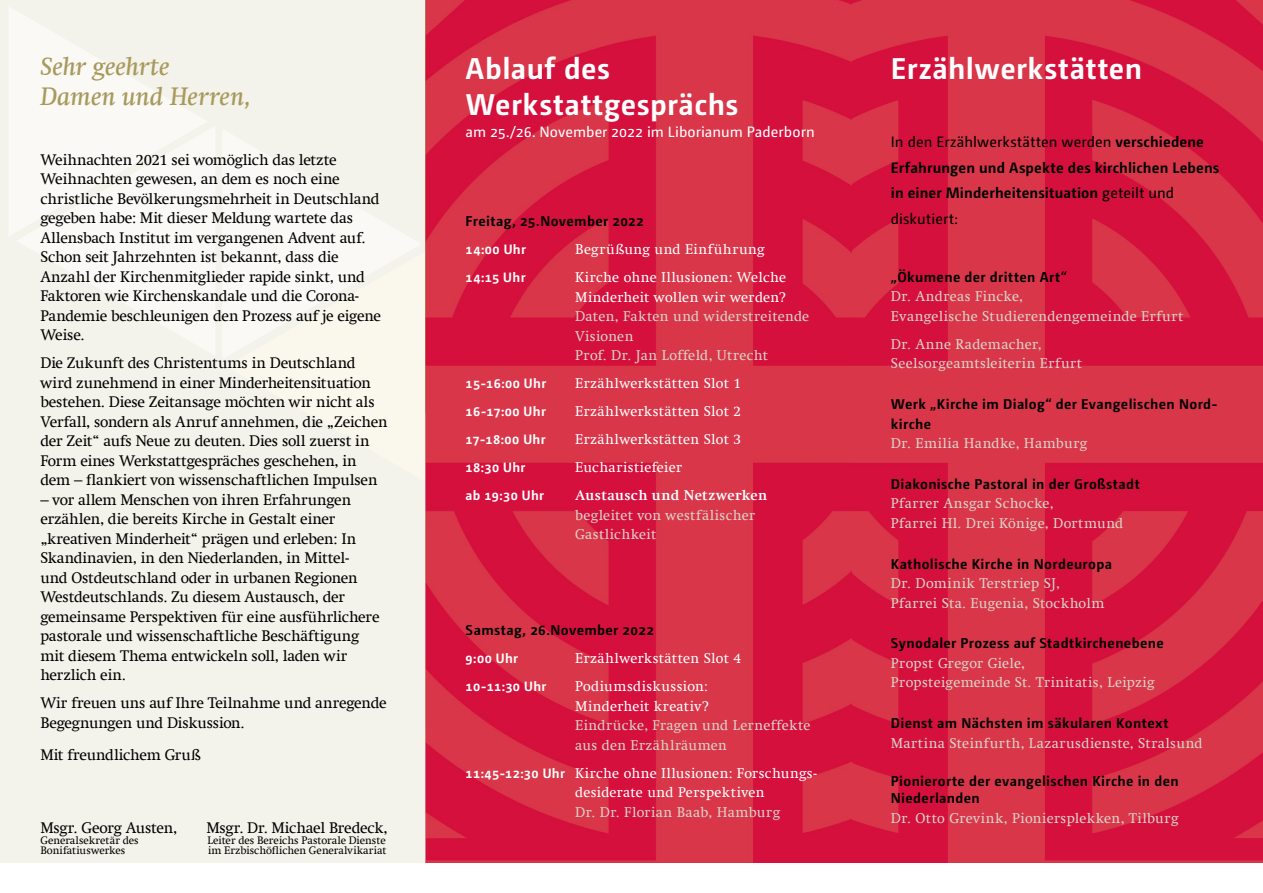
<style>
.page{position:relative;width:1263px;height:893px;background:#fff}
.page>*{position:absolute;margin:0;border:0;box-sizing:border-box;transform-origin:0 0}
.t1{font:700 30px/36px "Camingo Dos Pro";letter-spacing:.02em;color:#fff}
.t2{font:italic 500 25.5px/30.6px "Swift Com";letter-spacing:-.005em;color:#a89a5d}
.t3{font:15.45px/19.5px "Swift Com";letter-spacing:-.015em;color:#000}
.t4{font:700 15px/25.5px "Camingo Dos Pro";letter-spacing:.01em;color:#000}
.t5{font:15px "Camingo Dos Pro";letter-spacing:.005em;color:#fff}
.t6{font:14.25px/19.5px "Swift Com";letter-spacing:.025em;color:#d9d3c9}
.t7{font:700 14.25px/19.5px "Camingo Dos Pro";letter-spacing:.025em;color:#000}
.t8{font:14.25px/19.5px "Swift Com";letter-spacing:.025em;color:#fff}
.t9{font:700 14.25px "Swift Com";letter-spacing:.025em;color:#fff}
.t10{font:700 13.5px "Camingo Dos Pro";letter-spacing:.03em;color:#fff}
.t11{font:10.95px "Swift Com";color:#000}
.s1{font-family:"Camingo Dos Pro";font-weight:700;font-size:13.5px}
.s2{font-weight:400}
</style>
<div class="page">
<div style="left:0;top:0;width:1263px;height:863px;background:#f4f3eb"></div>
<img style="left:425px;top:0;width:838px;height:862px">
<svg style="left:434px;top:255px;width:199px;height:231px;background:#d61d41"></svg>
<svg style="left:647px;top:378px;width:200px;height:230px;background:#d82f46"></svg>
<svg style="left:651px;top:501px;width:199px;height:230px;background:#d72744"></svg>
<svg style="left:441px;top:375px;width:200px;height:230px;background:#d72543"></svg>
<h2 class="t2" style="left:40px;top:51px;width:212px">Sehr geehrte<br>Damen und Herren,</h2>
<p class="t3" style="left:40px;top:150px;width:342px">Weihnachten 2021 sei womöglich das letzte Weihnachten gewesen, an dem es noch eine christliche Bevölkerungsmehrheit in Deutschland gegeben habe: Mit dieser Meldung wartete das Allensbach Institut im vergangenen Advent auf.<br>Schon seit Jahrzehnten ist bekannt, dass die Anzahl der Kirchenmitglieder rapide sinkt, und Faktoren wie Kirchenskandale und die Corona-Pandemie beschleunigen den Prozess auf je eigene Weise.</p>
<p class="t3" style="left:40px;top:353px;width:349px">Die Zukunft des Christentums in Deutschland wird zunehmend in einer Minderheitensituation bestehen. Diese Zeitansage möchten wir nicht als Verfall, sondern als Anruf annehmen, die „Zeichen der Zeit“ aufs Neue zu deuten. Dies soll zuerst in Form eines Werkstattgespräches geschehen, in dem – flankiert von wissenschaftlichen Impulsen</p>
<p class="t3" style="left:40px;top:490px;width:341px">– vor allem Menschen von ihren Erfahrungen erzählen, die bereits Kirche in Gestalt einer „kreativen Minderheit“ prägen und erleben: In Skandinavien, in den Niederlanden, in Mittel&shy;und Ostdeutschland oder in urbanen Regionen Westdeutschlands. Zu diesem Austausch, der gemeinsame Perspektiven für eine ausführlichere pastorale und wissenschaftliche Beschäftigung mit diesem Thema entwickeln soll, laden wir herzlich ein.</p>
<p class="t3" style="left:40px;top:693px;width:348px">Wir freuen uns auf Ihre Teilnahme und anregende<br>Begegnungen und Diskussion.</p>
<p class="t3" style="left:40px;top:745px;width:162px">Mit freundlichem Gruß</p>
<p class="t3" style="left:40px;top:818px;width:138px">Msgr. Georg Austen,</p>
<p class="t3" style="left:206px;top:818px;width:183px">Msgr. Dr. Michael Bredeck,</p>
<p class="t11" style="left:40px;top:834px;width:100px">Generalsekretär des</p>
<p class="t11" style="left:207px;top:834px;width:180px">Leiter des Bereichs Pastorale Dienste</p>
<p class="t11" style="left:40px;top:844px;width:86px">Bonifatiuswerkes</p>
<p class="t11" style="left:208px;top:844px;width:180px">im Erzbischöflichen Generalvikariat</p>
<h1 class="t1" style="left:466px;top:50px;width:274px">Ablauf des<br>Werkstattgesprächs</h1>
<p class="t5" style="left:466px;top:123px;width:351px">am 25./26. November 2022 im Liborianum Paderborn</p>
<p class="t7" style="left:466px;top:211px;width:180px">Freitag, 25.November 2022</p>
<p class="t10" style="left:466px;top:241px;width:62px">14:00 Uhr</p>
<p class="t8" style="left:575px;top:240px;width:191px">Begrüßung und Einführung</p>
<p class="t10" style="left:466px;top:269px;width:61px">14:15 Uhr</p>
<p class="t8" style="left:575px;top:268px;width:212px">Kirche ohne Illusionen: Welche<br>Minderheit wollen wir werden?</p>
<p class="t6" style="left:575px;top:307px;width:236px">Daten, Fakten und widerstreitende<br>Visionen<br>Prof. Dr. Jan Loffeld, Utrecht</p>
<p class="t10" style="left:466px;top:375px;width:82px">15-16:00 Uhr</p>
<p class="t8" style="left:575px;top:374px;width:167px">Erzählwerkstätten Slot 1</p>
<p class="t10" style="left:466px;top:403px;width:82px">16-17:00 Uhr</p>
<p class="t8" style="left:575px;top:402px;width:167px">Erzählwerkstätten Slot 2</p>
<p class="t10" style="left:466px;top:431px;width:81px">17-18:00 Uhr</p>
<p class="t8" style="left:575px;top:430px;width:167px">Erzählwerkstätten Slot 3</p>
<p class="t10" style="left:466px;top:459px;width:61px">18:30 Uhr</p>
<p class="t8" style="left:575px;top:458px;width:109px">Eucharistiefeier</p>
<p class="t10" style="left:466px;top:487px;width:80px">ab 19:30 Uhr</p>
<p class="t9" style="left:575px;top:487px;width:193px">Austausch und Netzwerken</p>
<p class="t6" style="left:575px;top:505px;width:182px">begleitet von westfälischer<br>Gastlichkeit</p>
<p class="t7" style="left:466px;top:620px;width:190px">Samstag, 26.November 2022</p>
<p class="t10" style="left:466px;top:651px;width:54px">9:00 Uhr</p>
<p class="t8" style="left:575px;top:649px;width:167px">Erzählwerkstätten Slot 4</p>
<p class="t10" style="left:466px;top:679px;width:82px">10-11:30 Uhr</p>
<p class="t8" style="left:575px;top:677px;width:135px">Podiumsdiskussion:<br>Minderheit kreativ?</p>
<p class="t6" style="left:575px;top:716px;width:237px">Eindrücke, Fragen und Lerneffekte aus den Erzählräumen</p>
<p class="t8" style="left:575px;top:763px;width:243px;text-indent:-110px"><span class="s1">11:45-12:30 Uhr</span> Kirche ohne Illusionen: Forschungs&shy;desiderate und Perspektiven</p>
<p class="t6" style="left:575px;top:802px;width:207px">Dr. Dr. Florian Baab, Hamburg</p>
<h1 class="t1" style="left:891px;top:50px;width:253px">Erzählwerkstätten</h1>
<p class="t4" style="left:891px;top:129px;width:330px"><span class="s2">In den Erzählwerkstätten werden</span> verschiedene Erfahrungen und Aspekte des kirchlichen Lebens in einer Minderheitensituation <span class="s2">geteilt und diskutiert:</span></p>
<p class="t7" style="left:891px;top:267px;width:178px">„Ökumene der dritten Art“</p>
<p class="t6" style="left:891px;top:287px;width:294px">Dr. Andreas Fincke,<br>Evangelische Studierendengemeinde Erfurt</p>
<p class="t6" style="left:891px;top:334px;width:193px">Dr. Anne Rademacher,<br>Seelsorgeamtsleiterin Erfurt</p>
<p class="t7" style="left:891px;top:394px;width:328px">Werk „Kirche im Dialog“ der Evangelischen Nord&shy;kirche</p>
<p class="t6" style="left:891px;top:433px;width:198px">Dr. Emilia Handke, Hamburg</p>
<p class="t7" style="left:891px;top:474px;width:250px">Diakonische Pastoral in der Großstadt</p>
<p class="t6" style="left:891px;top:494px;width:234px">Pfarrer Ansgar Schocke,<br>Pfarrei Hl. Drei Könige, Dortmund</p>
<p class="t7" style="left:891px;top:554px;width:223px">Katholische Kirche in Nordeuropa</p>
<p class="t6" style="left:891px;top:573px;width:215px">Dr. Dominik Terstriep SJ,<br>Pfarrei Sta. Eugenia, Stockholm</p>
<p class="t7" style="left:891px;top:633px;width:274px">Synodaler Prozess auf Stadtkirchenebene</p>
<p class="t6" style="left:891px;top:653px;width:265px">Propst Gregor Giele,<br>Propsteigemeinde St. Trinitatis, Leipzig</p>
<p class="t7" style="left:891px;top:713px;width:279px">Dienst am Nächsten im säkularen Kontext</p>
<p class="t6" style="left:891px;top:733px;width:313px">Martina Steinfurth, Lazarusdienste, Stralsund</p>
<p class="t7" style="left:891px;top:772px;width:289px;line-height:17.1px">Pionierorte der evangelischen Kirche in den<br>Niederlanden</p>
<p class="t6" style="left:891px;top:808px;width:289px">Dr. Otto Grevink, Pioniersplekken, Tilburg</p>
</div>
